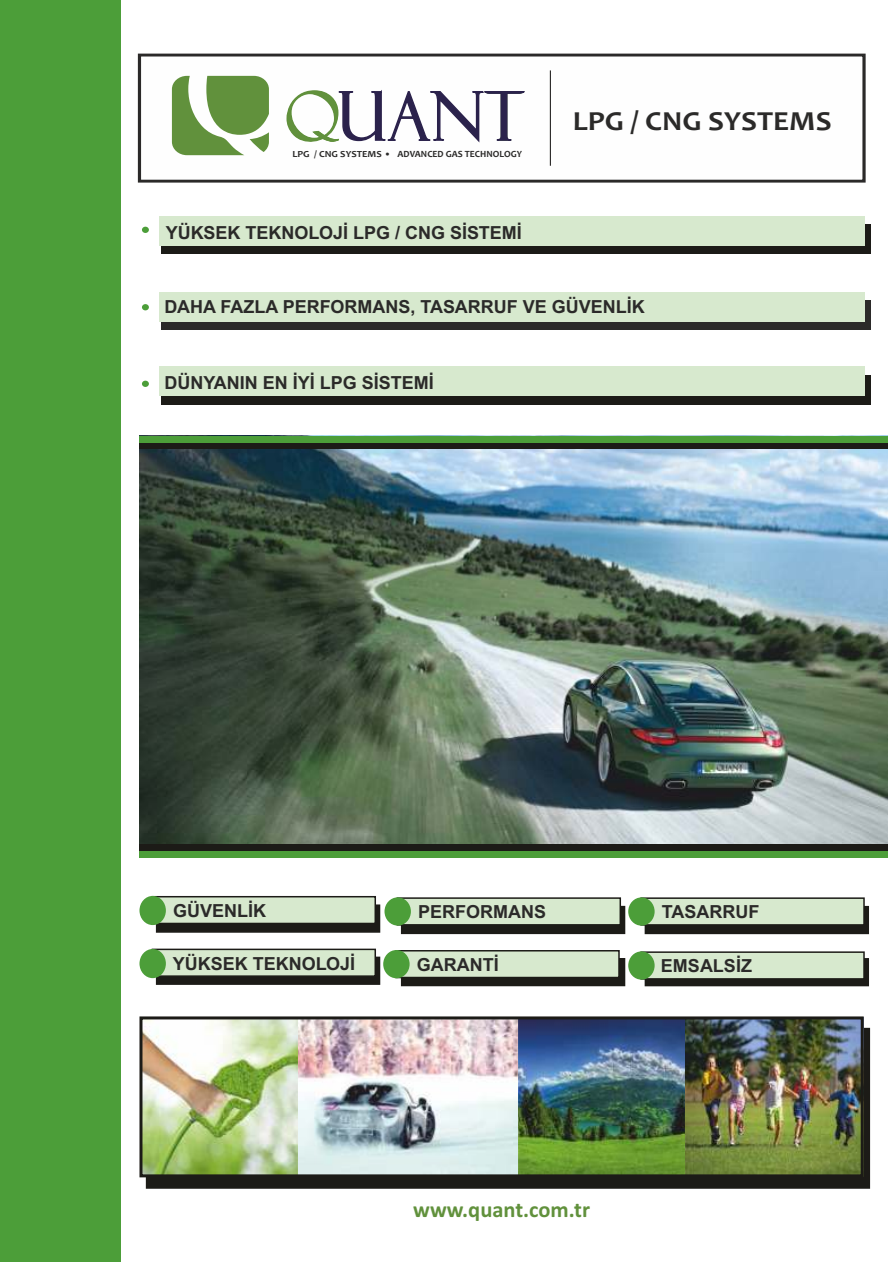
<style>
.page{position:relative;width:893px;height:1263px;background:#fff}
.page>*{position:absolute;margin:0;border:0;box-sizing:border-box;transform-origin:0 0}
.t1{font:700 27.75px "Candara";color:#2b2a29;scale:1.1 1}
.t2{font:700 22.5px "Calibri";color:#61913c}
.t3{font:700 18px "Arial";color:#2b2a29}
.t4{font:700 9.6px "Candara";color:#2b2a29}
.s1{font-size:9.45px}
</style>
<div class="page">
<div style="left:146px;top:1028px;width:724px;height:161px;background:#1c1b17;border:3px solid #1c1b17"></div>
<div style="left:162px;top:375px;width:709px;height:30px;background:#1c1b17"></div>
<div style="left:156px;top:957px;width:224px;height:28px;background:#1c1b17;border:2px solid #1c1b17"></div>
<div style="left:401px;top:958px;width:224px;height:28px;background:#1c1b17"></div>
<div style="left:645px;top:958px;width:224px;height:28px;background:#1c1b17"></div>
<div style="left:156px;top:904px;width:224px;height:29px;background:#1c1b17;border:2px solid #1c1b17"></div>
<div style="left:401px;top:906px;width:224px;height:28px;background:#1c1b17"></div>
<div style="left:645px;top:906px;width:224px;height:28px;background:#1c1b17"></div>
<div style="left:152px;top:896px;width:224px;height:28px;background:#d7e9ce;border:2px solid #1c1b17"></div>
<div style="left:152px;top:949px;width:224px;height:28px;background:#d7e9ce;border:2px solid #1c1b17"></div>
<div style="left:397px;top:897px;width:224px;height:28px;background:#d7e9ce;border:2px solid #1c1b17"></div>
<div style="left:395px;top:950px;width:225px;height:28px;background:#d7e9ce;border:2px solid #1c1b17"></div>
<div style="left:640px;top:951px;width:225px;height:29px;background:#d7e9ce;border:2px solid #1c1b17"></div>
<div style="left:162px;top:224px;width:709px;height:30px;background:#1c1b17"></div>
<div style="left:159px;top:216px;width:706px;height:30px;background:#d7e9ce"></div>
<div style="left:162px;top:301px;width:709px;height:29px;background:#2b2a29"></div>
<div style="left:159px;top:292px;width:706px;height:30px;background:#d7e9ce"></div>
<div style="left:159px;top:366px;width:706px;height:30px;background:#d7e9ce"></div>
<img style="left:297px;top:1020px;width:221px;height:153px">
<img style="left:143px;top:1020px;width:154px;height:153px">
<img style="left:518px;top:1020px;width:168px;height:153px">
<img style="left:686px;top:1020px;width:174px;height:153px">
<div style="left:139px;top:1016px;width:725px;height:161px;border:3px solid #1c1b17"></div>
<div style="left:138px;top:54px;width:727px;height:129px;background:#fefefe;border:3px solid #2b2a29"></div>
<svg style="left:172px;top:76px;width:97px;height:79px"></svg>
<svg style="left:286px;top:90px;width:239px;height:53px"></svg>
<hr style="left:550px;top:70px;width:1px;height:96px;background:#2b2a29">
<img style="left:139px;top:449px;width:749px;height:395px">
<div style="left:139px;top:844px;width:749px;height:7px;background:#1c1b17"></div>
<div style="left:139px;top:851px;width:749px;height:6px;background:#4c9e39"></div>
<div style="left:139px;top:442px;width:749px;height:7px;background:#1c1b17"></div>
<div style="left:139px;top:436px;width:749px;height:6px;background:#4c9e39"></div>
<div style="left:139px;top:896px;width:27px;height:29px;background:#4c9e39;border-radius:50%"></div>
<div style="left:139px;top:949px;width:27px;height:29px;background:#4c9e39;border-radius:50%"></div>
<div style="left:384px;top:897px;width:27px;height:28px;background:#4c9e39;border-radius:50%"></div>
<div style="left:383px;top:950px;width:27px;height:28px;background:#4c9e39;border-radius:50%"></div>
<div style="left:628px;top:951px;width:27px;height:29px;background:#4c9e39;border-radius:50%"></div>
<div style="left:0;top:0;width:120px;height:1261px;background:#4c9e39"></div>
<div style="left:142px;top:227px;width:7px;height:6px;background:#4c9e39;border-radius:50%"></div>
<div style="left:142px;top:304px;width:7px;height:6px;background:#4c9e39;border-radius:50%"></div>
<div style="left:142px;top:381px;width:7px;height:6px;background:#4c9e39;border-radius:50%"></div>
<div style="left:640px;top:897px;width:225px;height:29px;background:#d7e9ce;border:2px solid #1c1b17"></div>
<div style="left:628px;top:897px;width:27px;height:29px;background:#4c9e39;border-radius:50%"></div>
<p class="t4" style="left:293px;top:150px;width:231px"><span class="s1">LPG / CNG SYSTEMS •</span> ADVANCED GAS TECHNOLOGY</p>
<p class="t3" style="left:166px;top:226px;width:358px">YÜKSEK TEKNOLOJİ LPG / CNG SİSTEMİ</p>
<h1 class="t1" style="left:573px;top:110px;width:237px">LPG / CNG SYSTEMS</h1>
<p class="t3" style="left:164px;top:300px;width:482px">DAHA FAZLA PERFORMANS, TASARRUF VE GÜVENLİK</p>
<p class="t3" style="left:164px;top:376px;width:271px">DÜNYANIN EN İYİ LPG SİSTEMİ</p>
<p class="t3" style="left:173px;top:904px;width:95px">GÜVENLİK</p>
<p class="t3" style="left:173px;top:956px;width:184px">YÜKSEK TEKNOLOJİ</p>
<p class="t3" style="left:418px;top:905px;width:129px">PERFORMANS</p>
<p class="t3" style="left:417px;top:958px;width:83px">GARANTİ</p>
<p class="t3" style="left:661px;top:959px;width:93px">EMSALSİZ</p>
<p class="t3" style="left:662px;top:905px;width:99px">TASARRUF</p>
<p class="t2" style="left:413px;top:1200px;width:178px">www.quant.com.tr</p>
</div>
